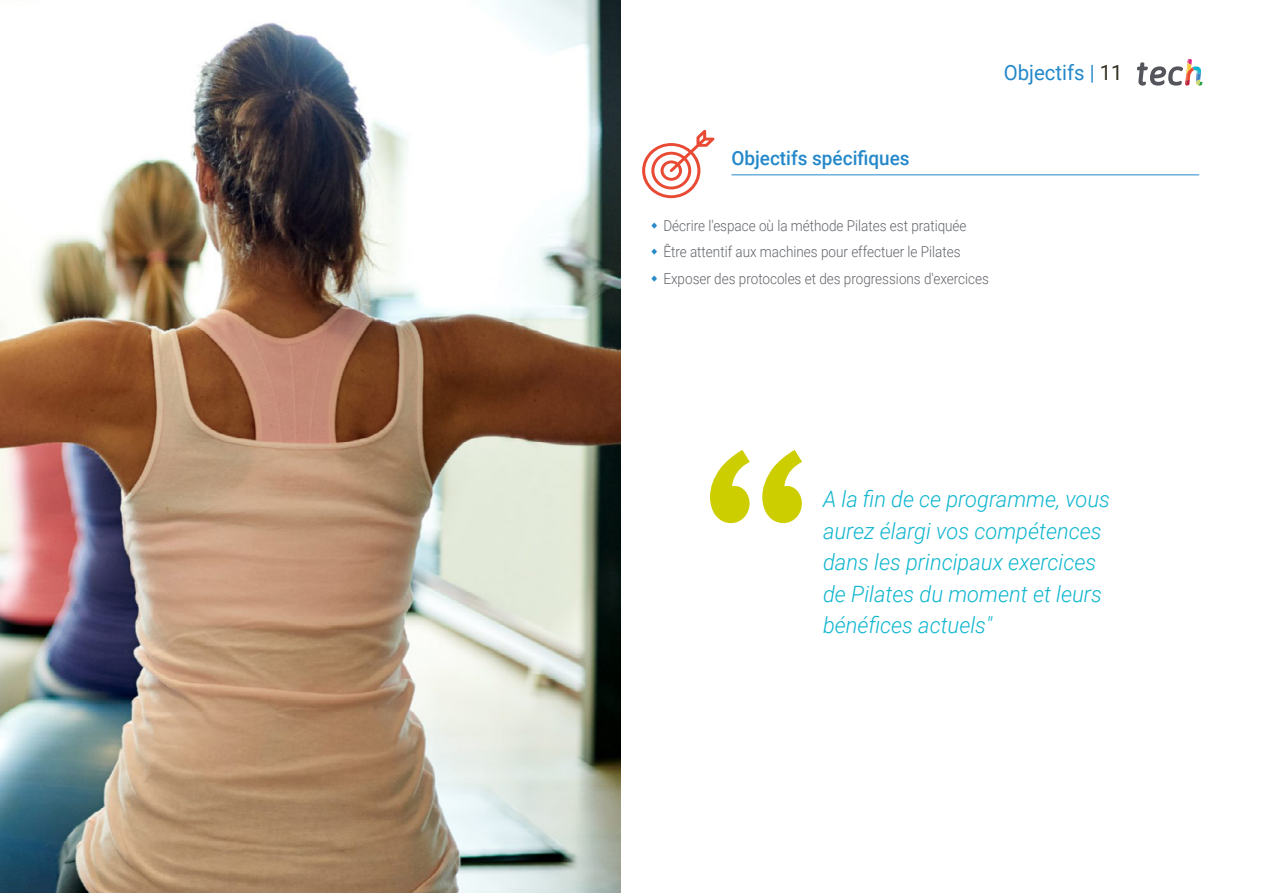
<style>
.page{position:relative;width:1263px;height:893px;background:#fff}
.page>*{position:absolute;margin:0;border:0;box-sizing:border-box;transform-origin:0 0}
.t1{font:italic 300 22.5px/31.5px "Roboto";color:#0fb6cf}
.t2{font:21px "Roboto";color:#2488c9}
.t3{font:500 19.5px "Roboto";color:#2488c9}
.t4{font:300 15px/26.7px "Roboto";color:#61646a;scale:.9 1}
.s1{color:#312e20}
</style>
<div class="page">
<hr style="left:731px;top:174px;width:468px;height:1px;background:#2488c9">
<svg style="left:642px;top:130px;width:72px;height:68px"></svg>
<img style="left:0;top:0;width:621px;height:893px">
<svg style="left:1137px;top:59px;width:65px;height:27px"></svg>
<svg style="left:710px;top:450px;width:92px;height:73px"></svg>
<h2 class="t2" style="left:1004px;top:57px;width:120px">Objectifs | <span class="s1">11</span></h2>
<h3 class="t3" style="left:731px;top:144px;width:180px">Objectifs spécifiques</h3>
<p class="t4" style="left:663px;top:211px;width:363px">Décrire l'espace où la méthode Pilates est pratiquée<br>Être attentif aux machines pour effectuer le Pilates<br>Exposer des protocoles et des progressions d'exercices</p>
<h1 class="t1" style="left:823px;top:482px;width:289px">A la fin de ce programme, vous aurez élargi vos compétences dans les principaux exercices de Pilates du moment et leurs bénéfices actuels"</h1>
</div>
